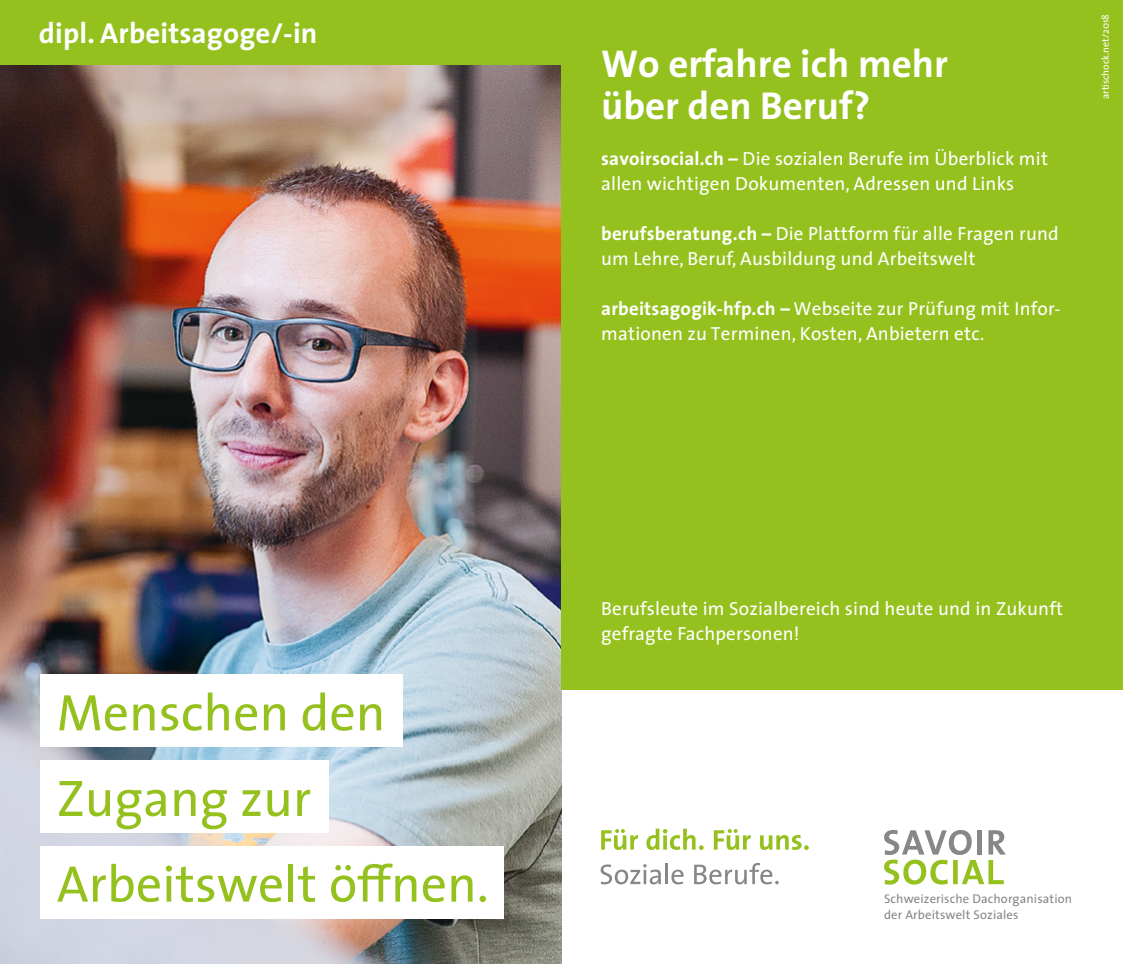
<style>
.page{position:relative;width:1123px;height:964px;background:#fff}
.page>*{position:absolute;margin:0;border:0;box-sizing:border-box;transform-origin:0 0}
.t1{font:51.8px/85.6px "The Sans";color:#95c11f}
.t2{font:700 39px/42px "The Sans";color:#fff}
.t3{font:700 29px "The Sans";letter-spacing:.005em;color:#fff}
.t4{font:19px/25px "The Sans";letter-spacing:.01em;color:#fff}
.t5{font:12.6px/15.2px "The Sans";letter-spacing:.01em;color:#878787}
.t6{font:10px "The Sans";color:#fff}
.s1{font-weight:700}
</style>
<div class="page">
<img style="left:0;top:65px;width:561px;height:899px">
<div style="left:40px;top:674px;width:362px;height:73px;background:#fff"></div>
<div style="left:40px;top:760px;width:288px;height:73px;background:#fff"></div>
<div style="left:40px;top:846px;width:463px;height:72px;background:#fff"></div>
<div style="left:0;top:0;width:578px;height:65px;background:#95c11f"></div>
<div style="left:561px;top:0;width:562px;height:690px;background:#95c11f"></div>
<svg style="left:884px;top:830px;width:121px;height:54px"></svg>
<svg style="left:601px;top:829px;width:37px;height:21px"></svg>
<svg style="left:646px;top:828px;width:57px;height:22px"></svg>
<svg style="left:714px;top:829px;width:36px;height:21px"></svg>
<svg style="left:760px;top:835px;width:48px;height:15px"></svg>
<svg style="left:600px;top:864px;width:61px;height:20px"></svg>
<hr style="left:665px;top:863px;width:3px;height:21px;background:#878787">
<svg style="left:671px;top:869px;width:12px;height:15px"></svg>
<svg style="left:694px;top:863px;width:84px;height:21px"></svg>
<h3 class="t3" style="left:39px;top:9px;width:280px">dipl. Arbeitsagoge/-in</h3>
<h1 class="t1" style="left:57px;top:668px;width:433px">Menschen den<br>Zugang zur<br>Arbeitswelt öffnen.</h1>
<h2 class="t2" style="left:601px;top:42px;width:348px">Wo erfahre ich mehr über den Beruf?</h2>
<p class="t4" style="left:601px;top:145px;width:448px"><span class="s1">savoirsocial.ch –</span> Die sozialen Berufe im Überblick mit allen wichtigen Dokumenten, Adressen und Links</p>
<p class="t4" style="left:601px;top:220px;width:459px"><span class="s1">berufsberatung.ch –</span> Die Plattform für alle Fragen rund um Lehre, Beruf, Ausbildung und Arbeitswelt</p>
<p class="t4" style="left:601px;top:295px;width:461px"><span class="s1">arbeitsagogik-hfp.ch –</span> Webseite zur Prüfung mit Infor&shy;mationen zu Terminen, Kosten, Anbietern etc.</p>
<p class="t6" style="left:1097px;top:99px;width:87px;rotate:-90deg">artischock.net/2018</p>
<p class="t4" style="left:601px;top:595px;width:463px">Berufsleute im Sozialbereich sind heute und in Zukunft gefragte Fachpersonen!</p>
<p class="t5" style="left:884px;top:891px;width:190px">Schweizerische Dachorganisation der Arbeitswelt Soziales</p>
</div>
